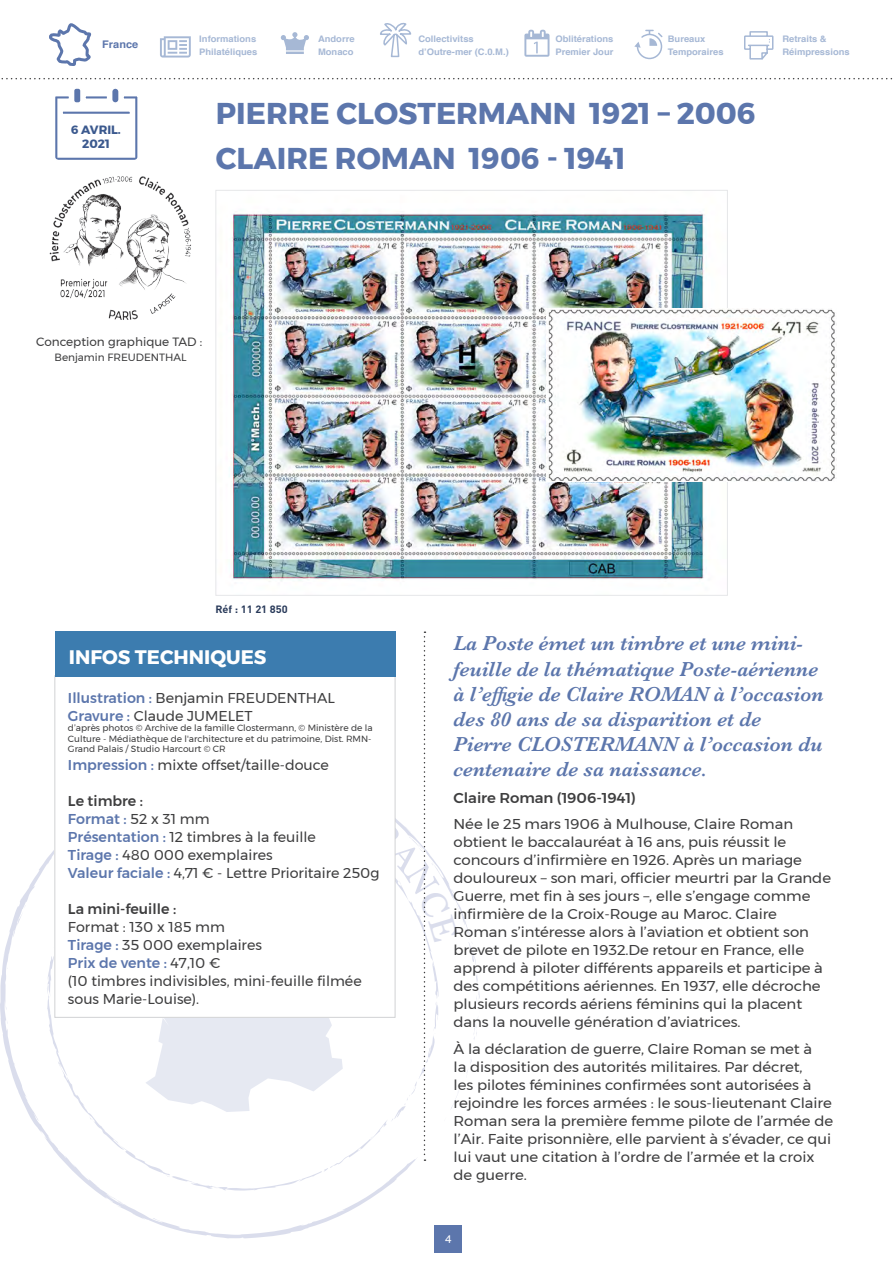
<style>
.page{position:relative;width:893px;height:1263px;background:#fff}
.page>*{position:absolute;margin:0;border:0;box-sizing:border-box;transform-origin:0 0}
.t1{font:700 30px/44.5px "Montserrat";color:#5c76ac}
.t2{font:italic 600 21px/25.2px "Baskerville";color:#5c76ac}
.t3{font:700 19.5px "Montserrat";color:#fff}
.t4{font:14.25px/18px "Montserrat";letter-spacing:-.005em;color:#3e3e3f;scale:1.04 1}
.t5{font:14.25px/18px "Montserrat";letter-spacing:-.005em;color:#3e3e3f}
.t6{font:500 14.25px "Montserrat";letter-spacing:-.005em;color:#3e3e3f;scale:1.04 1}
.t7{font:500 14.25px "Montserrat";letter-spacing:-.005em;color:#3e3e3f}
.t8{font:12px "Montserrat";color:#3e3e3f}
.t9{font:700 12px/14.4px "Montserrat";color:#3b598e;text-align:center}
.t10{font:11.25px "Helvetica";color:#fff;scale:1.04 1}
.t11{font:10.5px "Montserrat";color:#3e3e3f}
.t12{font:700 10.5px "DIN";color:#283959;scale:1.04 1}
.t13{font:700 10.5px "Helvetica";color:#5c76ac;scale:1.04 1}
.t14{font:9px/10.5px "Montserrat";color:#3e3e3f;text-align:justify}
.t15{font:700 9px/13px "Helvetica";color:#a6b8d5;scale:1.04 1}
.s1{font-weight:500;color:#5c76ac}
.s2{font-weight:500}
</style>
<div class="page">
<div style="left:435px;top:1225px;width:27px;height:27px;background:#5c76ac"></div>
<svg style="left:0;top:859px;width:435px;height:379px"></svg>
<svg style="left:1px;top:22px;width:892px;height:138px"></svg>
<img style="left:49px;top:176px;width:142px;height:144px">
<img style="left:229px;top:213px;width:477px;height:368px">
<img style="left:547px;top:308px;width:289px;height:174px">
<svg style="left:47px;top:631px;width:433px;height:560px"></svg>
<p class="t15" style="left:555px;top:32px;width:57px">Oblitérations<br>Premier Jour</p>
<p class="t15" style="left:782px;top:32px;width:66px">Retraits &amp;<br>Réimpressions</p>
<p class="t15" style="left:199px;top:32px;width:57px">Informations<br>Philatéliques</p>
<p class="t15" style="left:418px;top:32px;width:88px">Collectivitss d’Outre-mer (C.0.M.)</p>
<p class="t13" style="left:102px;top:36px;width:36px">France</p>
<p class="t15" style="left:668px;top:32px;width:55px">Bureaux<br>Temporaires</p>
<p class="t15" style="left:318px;top:32px;width:37px">Andorre<br>Monaco</p>
<p class="t9" style="left:71px;top:123px;width:51px">6 AVRIL.<br>2021</p>
<h1 class="t1" style="left:216px;top:91px;width:541px">PIERRE CLOSTERMANN 1921 – 2006<br>CLAIRE ROMAN 1906 - 1941</h1>
<p class="t8" style="left:36px;top:332px;width:167px">Conception graphique TAD :</p>
<p class="t11" style="left:55px;top:349px;width:134px">Benjamin FREUDENTHAL</p>
<p class="t12" style="left:215px;top:602px;width:71px">Réf : 11 21 850</p>
<h3 class="t3" style="left:69px;top:641px;width:199px">INFOS TECHNIQUES</h3>
<p class="t5" style="left:68px;top:688px;width:269px"><span class="s1">Illustration :</span> Benjamin FREUDENTHAL<br><span class="s1">Gravure :</span> Claude JUMELET</p>
<p class="t14" style="left:68px;top:723px;width:306px">d’après photos © Archive de la famille Clostermann, © Ministère de la Culture - Médiathèque de l'architecture et du patrimoine, Dist. RMN-Grand Palais / Studio Harcourt © CR</p>
<p class="t5" style="left:68px;top:756px;width:262px"><span class="s1">Impression :</span> mixte offset/taille-douce</p>
<p class="t5" style="left:68px;top:792px;width:313px"><span class="s2">Le timbre :<br></span><span class="s1">Format :</span> 52 x 31 mm<br><span class="s1">Présentation :</span> 12 timbres à la feuille<br><span class="s1">Tirage :</span> 480 000 exemplaires<br><span class="s1">Valeur faciale :</span> 4,71 € - Lettre Prioritaire 250g</p>
<p class="t7" style="left:68px;top:898px;width:110px">La mini-feuille :</p>
<p class="t5" style="left:68px;top:918px;width:295px">Format : 130 x 185 mm<br><span class="s1">Tirage :</span> 35 000 exemplaires<br><span class="s1">Prix de vente :</span> 47,10 €<br>(10 timbres indivisibles, mini-feuille filmée sous Marie-Louise).</p>
<h2 class="t2" style="left:454px;top:631px;width:372px">La Poste émet un timbre et une mini&shy;feuille de la thématique Poste-aérienne à l’effigie de Claire ROMAN à l’occasion des 80 ans de sa disparition et de Pierre CLOSTERMANN à l’occasion du centenaire de sa naissance.</h2>
<p class="t6" style="left:454px;top:787px;width:177px">Claire Roman (1906-1941)</p>
<p class="t4" style="left:454px;top:815px;width:364px">Née le 25 mars 1906 à Mulhouse, Claire Roman obtient le baccalauréat à 16 ans, puis réussit le concours d’infirmière en 1926. Après un mariage douloureux – son mari, officier meurtri par la Grande Guerre, met fin à ses jours –, elle s’engage comme infirmière de la Croix-Rouge au Maroc. Claire Roman s’intéresse alors à l’aviation et obtient son brevet de pilote en 1932.De retour en France, elle apprend à piloter différents appareils et participe à des compétitions aériennes. En 1937, elle décroche plusieurs records aériens féminins qui la placent dans la nouvelle génération d’aviatrices.</p>
<p class="t4" style="left:454px;top:1040px;width:366px">À la déclaration de guerre, Claire Roman se met à<br>la disposition des autorités militaires. Par décret,<br>les pilotes féminines confirmées sont autorisées à rejoindre les forces armées : le sous-lieutenant Claire Roman sera la première femme pilote de l’armée de l’Air. Faite prisonnière, elle parvient à s’évader, ce qui lui vaut une citation à l’ordre de l’armée et la croix de guerre.</p>
<p class="t10" style="left:445px;top:1230px;width:8px">4</p>
</div>
